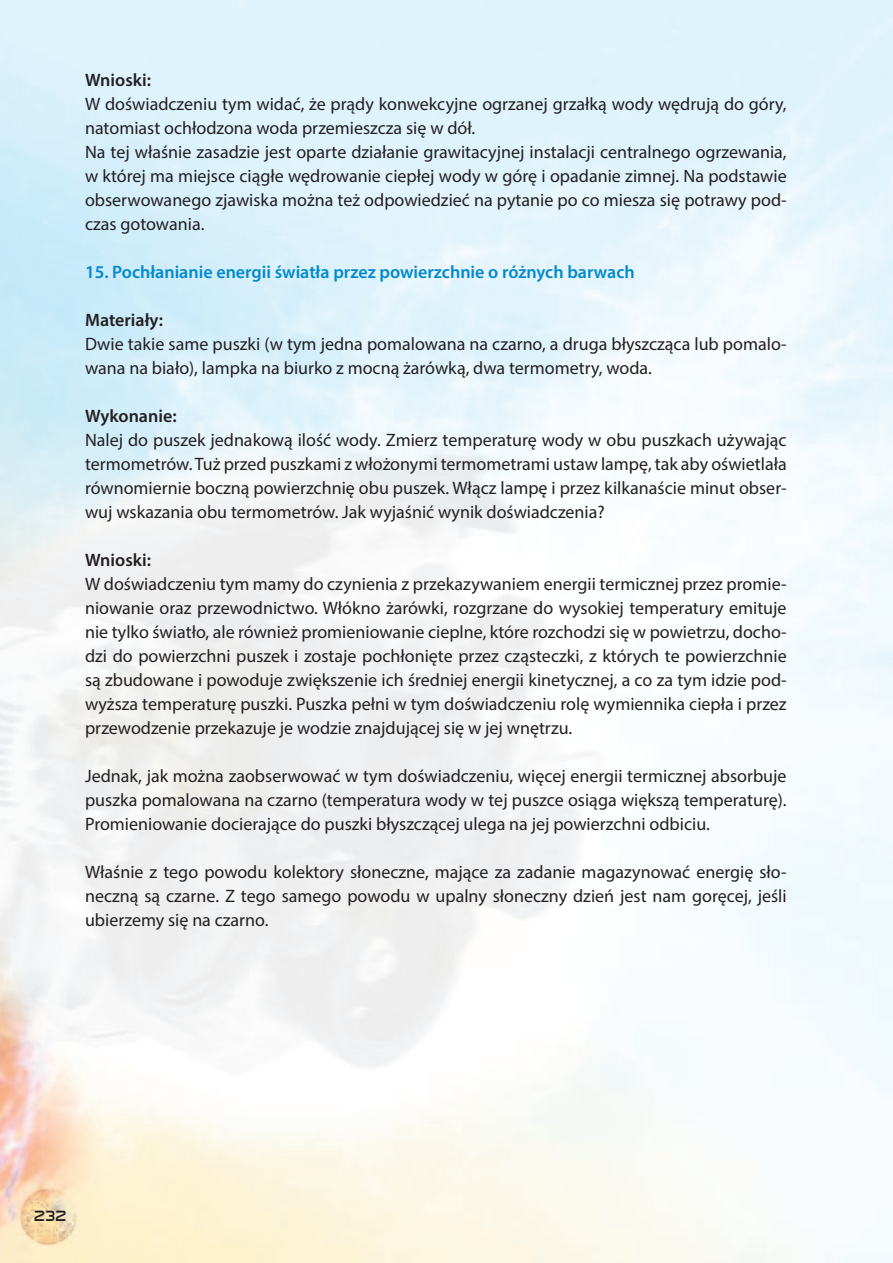
<style>
.page{position:relative;width:893px;height:1263px;background:#fff}
.page>*{position:absolute;margin:0;border:0;box-sizing:border-box;transform-origin:0 0}
.t1{font:18px/24px "Myriad Pro";color:#231f20;text-align:justify}
.t2{font:600 18px "Myriad Pro";color:#0089cf}
.t3{font:600 18px "Myriad Pro";color:#231f20}
.t4{font:15px "Nasalization Rg";color:#231f20}
</style>
<div class="page">
<p class="t3" style="left:85px;top:68px;width:68px">Wnioski:</p>
<p class="t1" style="left:85px;top:91px;width:703px;text-align:left">W doświadczeniu tym widać, że prądy konwekcyjne ogrzanej grzałką wody wędrują do góry, natomiast ochłodzona woda przemieszcza się w dół.<br>Na tej właśnie zasadzie jest oparte działanie grawitacyjnej instalacji centralnego ogrzewania, w której ma miejsce ciągłe wędrowanie ciepłej wody w górę i opadanie zimnej. Na podstawie obserwowanego zjawiska można też odpowiedzieć na pytanie po co miesza się potrawy pod&shy;czas gotowania.</p>
<p class="t2" style="left:85px;top:260px;width:551px">15. Pochłanianie energii światła przez powierzchnie o różnych barwach</p>
<p class="t3" style="left:85px;top:308px;width:79px">Materiały:</p>
<p class="t1" style="left:85px;top:331px;width:703px">Dwie takie same puszki (w tym jedna pomalowana na czarno, a druga błyszcząca lub pomalo&shy;wana na biało), lampka na biurko z mocną żarówką, dwa termometry, woda.</p>
<p class="t3" style="left:85px;top:404px;width:93px">Wykonanie:</p>
<p class="t1" style="left:85px;top:427px;width:703px">Nalej do puszek jednakową ilość wody. Zmierz temperaturę wody w obu puszkach używając termometrów. Tuż przed puszkami z włożonymi termometrami ustaw lampę, tak aby oświetlała równomiernie boczną powierzchnię obu puszek. Włącz lampę i przez kilkanaście minut obser&shy;wuj wskazania obu termometrów. Jak wyjaśnić wynik doświadczenia?</p>
<p class="t3" style="left:85px;top:548px;width:68px">Wnioski:</p>
<p class="t1" style="left:85px;top:571px;width:703px">W doświadczeniu tym mamy do czynienia z przekazywaniem energii termicznej przez promie&shy;niowanie oraz przewodnictwo. Włókno żarówki, rozgrzane do wysokiej temperatury emituje nie tylko światło, ale również promieniowanie cieplne, które rozchodzi się w powietrzu, docho&shy;dzi do powierzchni puszek i zostaje pochłonięte przez cząsteczki, z których te powierzchnie są zbudowane i powoduje zwiększenie ich średniej energii kinetycznej, a co za tym idzie pod&shy;wyższa temperaturę puszki. Puszka pełni w tym doświadczeniu rolę wymiennika ciepła i przez przewodzenie przekazuje je wodzie znajdującej się w jej wnętrzu.</p>
<p class="t1" style="left:85px;top:763px;width:703px">Jednak, jak można zaobserwować w tym doświadczeniu, więcej energii termicznej absorbuje puszka pomalowana na czarno (temperatura wody w tej puszce osiąga większą temperaturę).<br>Promieniowanie docierające do puszki błyszczącej ulega na jej powierzchni odbiciu.</p>
<p class="t1" style="left:85px;top:859px;width:703px">Właśnie z tego powodu kolektory słoneczne, mające za zadanie magazynować energię sło&shy;neczną są czarne. Z tego samego powodu w upalny słoneczny dzień jest nam goręcej, jeśli ubierzemy się na czarno.</p>
<p class="t4" style="left:34px;top:1207px;width:34px">232</p>
</div>
